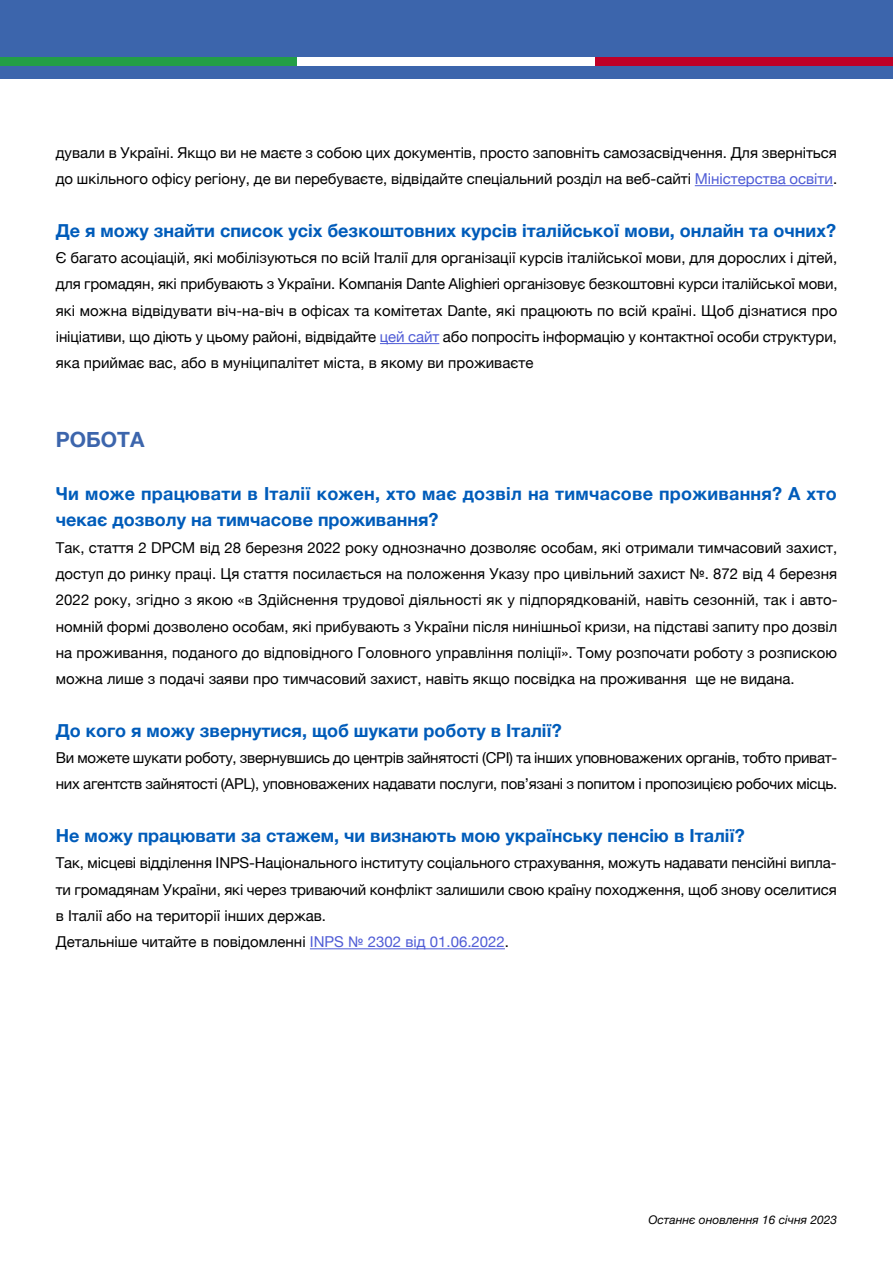
<style>
.page{position:relative;width:893px;height:1263px;background:#fff}
.page>*{position:absolute;margin:0;border:0;box-sizing:border-box;transform-origin:0 0}
.t1{font:700 21px "Helvetica Neue";color:#3c65ac}
.t2{font:700 18px/26.2px "Helvetica Neue";color:#005cba}
.t3{font:15px/26.2px "Helvetica Neue";letter-spacing:-.01em;color:#000}
.t4{font:italic 12px "Helvetica Neue";color:#000}
.s1{color:#4f5cd6}
</style>
<div class="page">
<div style="left:0;top:0;width:893px;height:78px;background:#3c65ac"></div>
<div style="left:0;top:57px;width:298px;height:9px;background:#239e46"></div>
<div style="left:298px;top:57px;width:297px;height:9px;background:#fff"></div>
<div style="left:595px;top:57px;width:298px;height:9px;background:#be0027"></div>
<hr style="left:695px;top:185px;width:138px;height:1px;background:#4f5cd6">
<hr style="left:380px;top:343px;width:59px;height:1px;background:#4f5cd6">
<hr style="left:310px;top:948px;width:195px;height:1px;background:#4f5cd6">
<p class="t3" style="left:56px;top:140px;width:783px">дували в Україні. Якщо ви не маєте з собою цих документів, просто заповніть самозасвідчення. Для зверніться до шкільного офісу регіону, де ви перебуваєте, відвідайте спеціальний розділ на веб-сайті <span class="s1">Міністерства освіти</span>.</p>
<p class="t2" style="left:56px;top:218px;width:782px">Де я можу знайти список усіх безкоштовних курсів італійської мови, онлайн та очних?</p>
<p class="t3" style="left:56px;top:246px;width:783px;text-align:justify">Є багато асоціацій, які мобілізуються по всій Італії для організації курсів італійської мови, для дорослих і дітей, для громадян, які прибувають з України. Компанія Dante Alighieri організовує безкоштовні курси італійської мови, які можна відвідувати віч-на-віч в офісах та комітетах Dante, які працюють по всій країні. Щоб дізнатися про ініціативи, що діють у цьому районі, відвідайте <span class="s1">цей сайт</span> або попросіть інформацію у контактної особи структури, яка приймає вас, або в муніципалітет міста, в якому ви проживаєте</p>
<h1 class="t1" style="left:56px;top:423px;width:90px">РОБОТА</h1>
<p class="t2" style="left:56px;top:481px;width:782px">Чи може працювати в Італії кожен, хто має дозвіл на тимчасове проживання? А хто чекає дозволу на тимчасове проживання?</p>
<p class="t3" style="left:56px;top:535px;width:783px;text-align:justify">Так, стаття 2 DPCM від 28 березня 2022 року однозначно дозволяє особам, які отримали тимчасовий захист, доступ до ринку праці. Ця стаття посилається на положення Указу про цивільний захист №. 872 від 4 березня 2022 року, згідно з якою «в Здійснення трудової діяльності як у підпорядкованій, навіть сезонній, так і авто&shy;номній формі дозволено особам, які прибувають з України після нинішньої кризи, на підставі запиту про дозвіл на проживання, поданого до відповідного Головного управління поліції». Тому розпочати роботу з розпискою можна лише з подачі заяви про тимчасовий захист, навіть якщо посвідка на проживання ще не видана.</p>
<p class="t2" style="left:56px;top:718px;width:507px">До кого я можу звернутися, щоб шукати роботу в Італії?</p>
<p class="t3" style="left:56px;top:745px;width:783px">Ви можете шукати роботу, звернувшись до центрів зайнятості (CPI) та інших уповноважених органів, тобто приват&shy;них агентств зайнятості (APL), уповноважених надавати послуги, пов’язані з попитом і пропозицією робочих місць.</p>
<p class="t2" style="left:56px;top:823px;width:691px">Не можу працювати за стажем, чи визнають мою українську пенсію в Італії?</p>
<p class="t3" style="left:56px;top:851px;width:782px">Так, місцеві відділення INPS-Національного інституту соціального страхування, можуть надавати пенсійні випла&shy;ти громадянам України, які через триваючий конфлікт залишили свою країну походження, щоб знову оселитися в Італії або на території інших держав.<br>Детальніше читайте в повідомленні <span class="s1">INPS № 2302 від 01.06.2022</span>.</p>
<p class="t4" style="left:648px;top:1211px;width:190px">Останнє оновлення 16 січня 2023</p>
</div>
